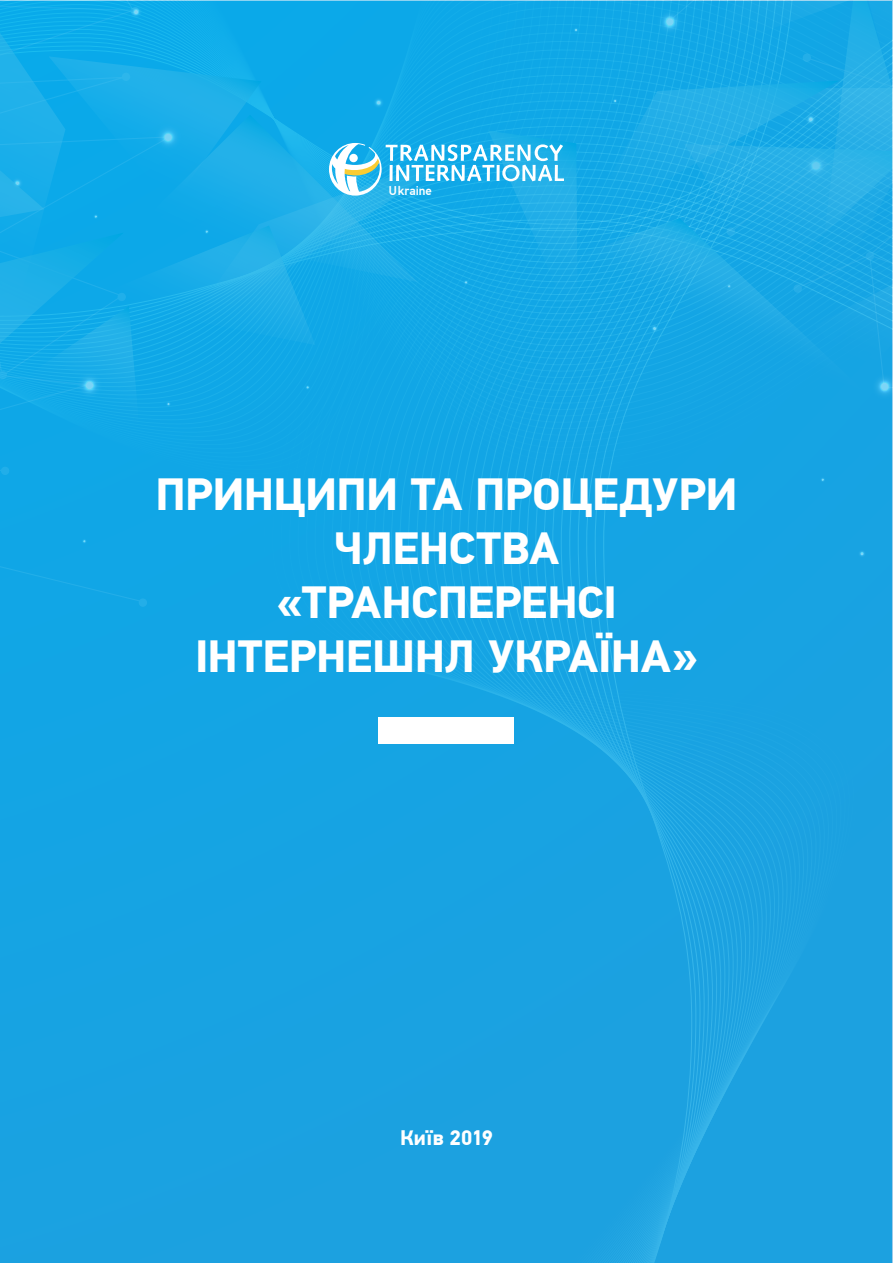
<style>
.page{position:relative;width:893px;height:1263px;background:#fff}
.page>*{position:absolute;margin:0;border:0;box-sizing:border-box;transform-origin:0 0}
.t1{font:700 45px/54px "PF Din Text Pro";letter-spacing:-.01em;color:#fff;text-align:center}
.t2{font:700 21px "PF Din Text Pro";letter-spacing:-.015em;color:#fff}
.t3{font:500 12.75px "PF Din Text Pro";color:#fff}
</style>
<div class="page">
<div style="left:0;top:486px;width:893px;height:777px;background:#17a3e3"></div>
<div style="left:256px;top:486px;width:606px;height:777px;background:#19a2e2"></div>
<div style="left:0;top:0;width:893px;height:486px;background:#14a5e5"></div>
<div style="left:1px;top:467px;width:8px;height:8px;background:#21aee9;border-radius:50%"></div>
<div style="left:139px;top:598px;width:8px;height:9px;background:#23aee8;border-radius:50%"></div>
<svg style="left:857px;top:549px;width:9px;height:9px"></svg>
<div style="left:0;top:480px;width:144px;height:123px;background:#10a6e6"></div>
<svg style="left:819px;top:476px;width:6px;height:6px"></svg>
<svg style="left:889px;top:450px;width:4px;height:8px"></svg>
<svg style="left:315px;top:149px;width:14px;height:197px;background:#1caee9"></svg>
<svg style="left:0;top:0;width:315px;height:472px;background:#14abe8"></svg>
<svg style="left:329px;top:0;width:564px;height:400px;background:#1cabe7"></svg>
<div style="left:379px;top:718px;width:135px;height:26px;background:#fff"></div>
<p class="t3" style="left:389px;top:183px;width:45px">Ukraine</p>
<p class="t1" style="left:155px;top:469px;width:584px">ПРИНЦИПИ ТА ПРОЦЕДУРИ<br>ЧЛЕНСТВА<br>«ТРАНСПЕРЕНСІ<br>ІНТЕРНЕШНЛ УКРАЇНА»</p>
<p class="t2" style="left:400px;top:1125px;width:94px">Київ 2019</p>
</div>
